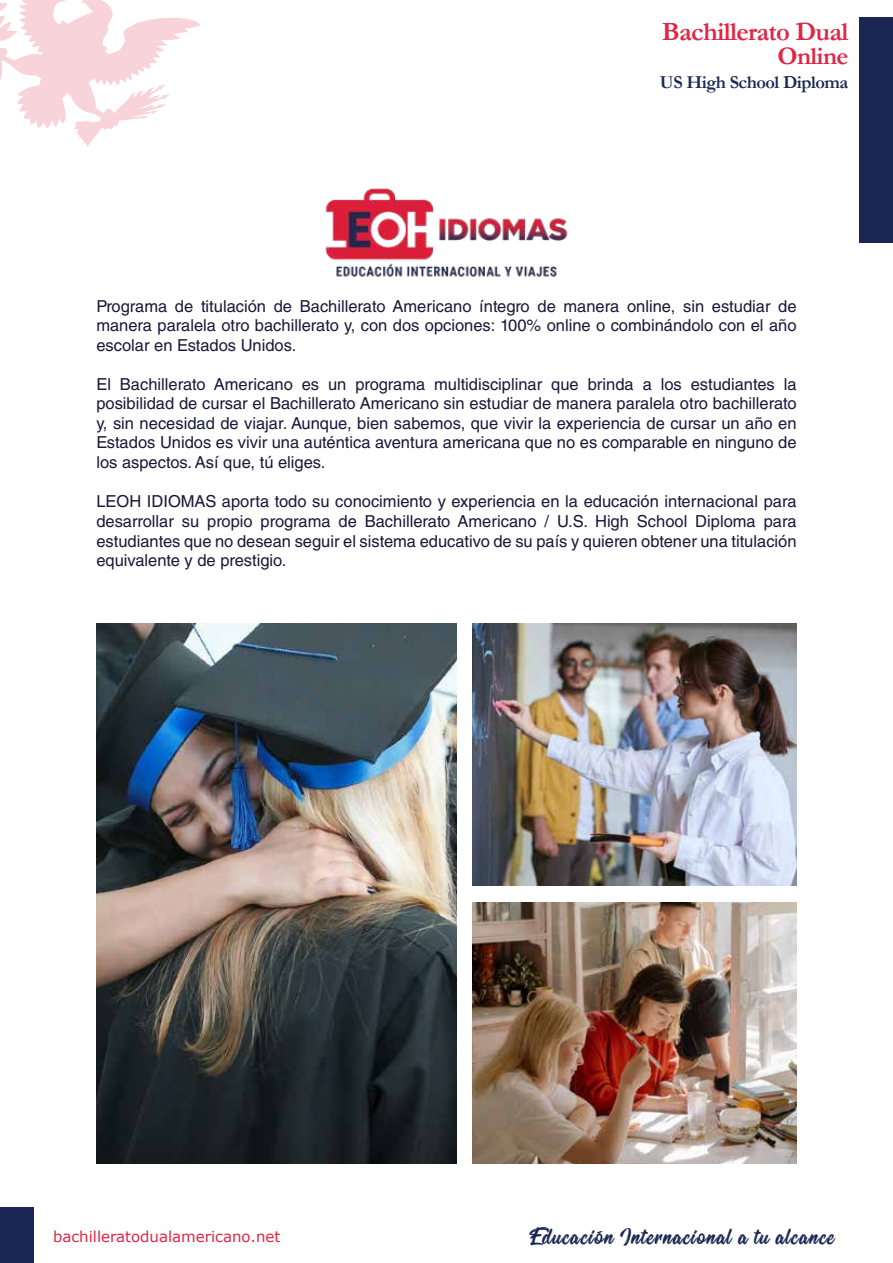
<style>
.page{position:relative;width:893px;height:1263px;background:#fff}
.page>*{position:absolute;margin:0;border:0;box-sizing:border-box;transform-origin:0 0}
.t1{font:28.5px "Oraqle Script";letter-spacing:.04em;color:#1a2752}
.t2{font:700 26.55px "Garamond";letter-spacing:-.025em;color:#df2645}
.t3{font:700 25.5px "Garamond";letter-spacing:-.025em;color:#df2645}
.t4{font:700 18.3px "Garamond";letter-spacing:-.025em;color:#1a2752}
.t5{font:16.5px/19.5px "Helvetica LT Std";color:#1a1738;text-align:justify}
.t6{font:15px "Verdana";color:#df2645}
</style>
<div class="page">
<div style="left:859px;top:17px;width:34px;height:225px;background:#1a2752"></div>
<svg style="left:0;top:0;width:200px;height:147px"></svg>
<div style="left:0;top:1208px;width:34px;height:55px;background:#1a2752"></div>
<img style="left:96px;top:624px;width:360px;height:540px">
<img style="left:472px;top:902px;width:325px;height:262px">
<img style="left:472px;top:624px;width:325px;height:261px">
<img style="left:325px;top:188px;width:243px;height:89px">
<h2 class="t2" style="left:662px;top:13px;width:188px">Bachillerato Dual</h2>
<h3 class="t3" style="left:777px;top:38px;width:72px">Online</h3>
<p class="t4" style="left:660px;top:69px;width:190px">US High School Diploma</p>
<p class="t5" style="left:96px;top:296px;width:702px">Programa de titulación de Bachillerato Americano íntegro de manera online, sin estudiar de manera paralela otro bachillerato y, con dos opciones: 100% online o combinándolo con el año escolar en Estados Unidos.</p>
<p class="t5" style="left:96px;top:374px;width:702px">El Bachillerato Americano es un programa multidisciplinar que brinda a los estudiantes la posibilidad de cursar el Bachillerato Americano sin estudiar de manera paralela otro bachillerato y, sin necesidad de viajar. Aunque, bien sabemos, que vivir la experiencia de cursar un año en Estados Unidos es vivir una auténtica aventura americana que no es comparable en ninguno de los aspectos. Así que, tú eliges.</p>
<p class="t5" style="left:96px;top:491px;width:702px">LEOH IDIOMAS aporta todo su conocimiento y experiencia en la educación internacional para desarrollar su propio programa de Bachillerato Americano / U.S. High School Diploma para estudiantes que no desean seguir el sistema educativo de su país y quieren obtener una titulación equivalente y de prestigio.</p>
<p class="t6" style="left:53px;top:1226px;width:229px">bachilleratodualamericano.net</p>
<h1 class="t1" style="left:529px;top:1222px;width:306px">Educación Internacional a tu alcance</h1>
</div>
